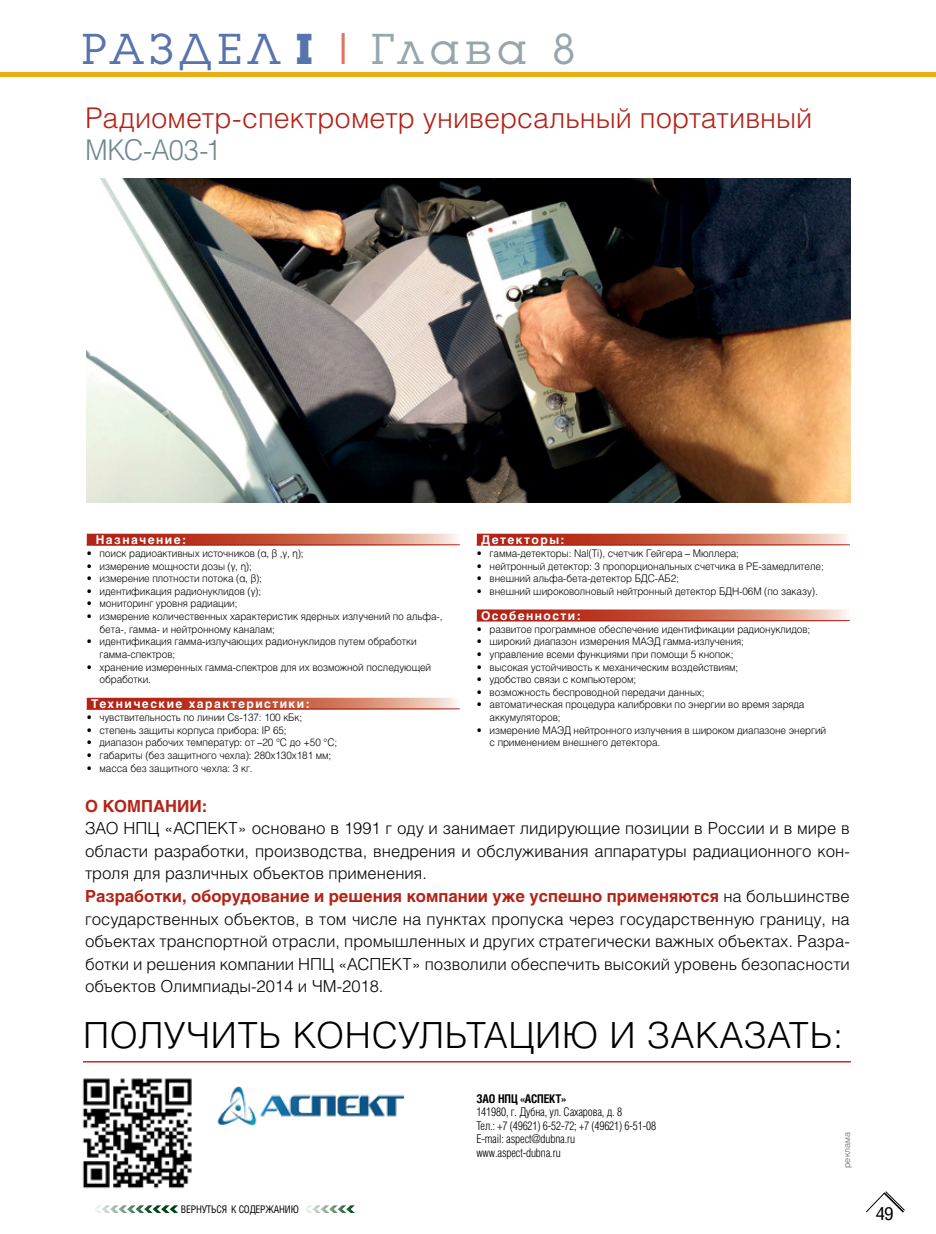
<style>
.page{position:relative;width:936px;height:1234px;background:#fff}
.page>*{position:absolute;margin:0;border:0;box-sizing:border-box;transform-origin:0 0}
.t1{font:300 45px "Luga C Lt";letter-spacing:.14em;color:#5874ad}
.t2{font:300 36px "Helios C Lt";letter-spacing:.02em;color:#000}
.t3{font:300 28.5px "Helios C Lt";color:#b32317}
.t4{font:300 28.5px "Helios C Lt";letter-spacing:-.02em;color:#6f8991;scale:.95 1}
.t5{font:condensed 18px "Helios C Cn";color:#000;scale:1.1 1}
.t6{font:300 16.5px/22.5px "Helios C Lt";color:#000;text-align:justify}
.t7{font:700 16.5px "Helios C";color:#b32317}
.t8{font:300 condensed 12px/13.5px "Helios C Cn Lt";letter-spacing:-.01em;color:#000}
.t9{font:700 12px "Helios C";letter-spacing:.12em;color:#fff}
.t10{font:700 condensed 12px "Helios C Cn";letter-spacing:-.01em;color:#000}
.t11{font:300 10.5px/12.6px "Helios C Lt";letter-spacing:-.01em;color:#000;scale:.95 1}
.t12{font:condensed 10.5px "Helios C Cn";letter-spacing:-.02em;color:#000;scale:.96 1}
.t13{font:300 9px "Helios C Lt";color:#636466}
.s1{font-family:"Luga C";font-weight:700}
.s2{color:#df775e}
.s3{color:#97a5ad}
.s4{font-family:"Helvetica"}
.s5{font-family:"Helios C Lt";font-weight:300;color:#000}
</style>
<div class="page">
<svg style="left:866px;top:1191px;width:39px;height:22px"></svg>
<svg style="left:306px;top:1205px;width:49px;height:7px"></svg>
<svg style="left:96px;top:1205px;width:82px;height:7px"></svg>
<svg style="left:87px;top:533px;width:370px;height:11px;background:#cc6c58"></svg>
<hr style="left:87px;top:544px;width:373px;height:1px;background:#b32317">
<svg style="left:87px;top:697px;width:370px;height:11px;background:#cc6d59"></svg>
<hr style="left:87px;top:708px;width:373px;height:1px;background:#b32317">
<svg style="left:477px;top:533px;width:370px;height:11px;background:#cc6c58"></svg>
<hr style="left:477px;top:544px;width:372px;height:1px;background:#b32317">
<svg style="left:477px;top:609px;width:370px;height:11px;background:#cb6955"></svg>
<hr style="left:477px;top:620px;width:372px;height:1px;background:#b32317">
<img style="left:87px;top:178px;width:763px;height:324px">
<hr style="left:83px;top:1060px;width:767px;height:2px;background:#d2232a">
<img style="left:217px;top:1086px;width:187px;height:38px">
<img style="left:82px;top:1078px;width:110px;height:111px">
<div style="left:0;top:72px;width:935px;height:5px;background:#ecae12"></div>
<h1 class="t1" style="left:82px;top:28px;width:494px">РАЗДЕЛ <span class="s1">I</span> <span class="s2">❘</span> <span class="s3">Глава 8</span></h1>
<h3 class="t3" style="left:85px;top:101px;width:728px">Радиометр-спектрометр универсальный портативный</h3>
<h3 class="t4" style="left:85px;top:132px;width:144px">МКС-А03-1</h3>
<p class="t9" style="left:96px;top:533px;width:92px">Назначение:</p>
<p class="t11" style="left:87px;top:546px;width:230px">• поиск радиоактивных источников (<span class="s4">α, β ,γ, η</span>);</p>
<p class="t11" style="left:87px;top:559px;width:175px">• измерение мощности дозы (<span class="s4">γ, η</span>);</p>
<p class="t11" style="left:87px;top:572px;width:186px">• измерение плотности потока (<span class="s4">α, β</span>);</p>
<p class="t11" style="left:87px;top:584px;width:185px">• идентификация радионуклидов (<span class="s4">γ</span>);</p>
<p class="t11" style="left:87px;top:597px;width:160px">• мониторинг уровня радиации;</p>
<p class="t11" style="left:99px;top:609px;width:362px;text-indent:-13px">• измерение количественных характеристик ядерных излучений по альфа-, бета-, гамма- и нейтронному каналам;</p>
<p class="t11" style="left:99px;top:635px;width:335px;text-indent:-13px">• идентификация гамма-излучающих радионуклидов путем обработки гамма-спектров;</p>
<p class="t11" style="left:99px;top:660px;width:350px;text-indent:-13px">• хранение измеренных гамма-спектров для их возможной последующей обработки.</p>
<p class="t9" style="left:91px;top:697px;width:220px">Технические характеристики:</p>
<p class="t11" style="left:87px;top:710px;width:228px">• чувствительность по линии Сs-137: 100 кБк;</p>
<p class="t11" style="left:87px;top:723px;width:212px">• степень защиты корпуса прибора: IP 65;</p>
<p class="t11" style="left:87px;top:736px;width:265px">• диапазон рабочих температур: от –20 °C до +50 °C;</p>
<p class="t11" style="left:87px;top:748px;width:259px">• габариты (без защитного чехла): 280x130x181 мм;</p>
<p class="t11" style="left:87px;top:761px;width:176px">• масса без защитного чехла: 3 кг.</p>
<p class="t9" style="left:481px;top:533px;width:85px">Детекторы:</p>
<p class="t11" style="left:477px;top:546px;width:277px">• гамма-детекторы: Nal(Ti), счетчик Гейгера – Мюллера;</p>
<p class="t11" style="left:477px;top:559px;width:366px">• нейтронный детектор: 3 пропорциональных счетчика в PE-замедлителе;</p>
<p class="t11" style="left:477px;top:572px;width:214px">• внешний альфа-бета-детектор БДС-АБ2;</p>
<p class="t11" style="left:477px;top:584px;width:360px">• внешний широковолновый нейтронный детектор БДН-06М (по заказу).</p>
<p class="t9" style="left:481px;top:609px;width:101px">Особенности:</p>
<p class="t11" style="left:477px;top:622px;width:352px">• развитое программное обеспечение идентификации радионуклидов;</p>
<p class="t11" style="left:477px;top:635px;width:283px">• широкий диапазон измерения МАЭД гамма-излучения;</p>
<p class="t11" style="left:477px;top:647px;width:272px">• управление всеми функциями при помощи 5 кнопок;</p>
<p class="t11" style="left:477px;top:660px;width:277px">• высокая устойчивость к механическим воздействиям;</p>
<p class="t11" style="left:477px;top:673px;width:169px">• удобство связи с компьютером;</p>
<p class="t11" style="left:477px;top:685px;width:241px">• возможность беспроводной передачи данных;</p>
<p class="t11" style="left:489px;top:698px;width:333px;text-indent:-13px">• автоматическая процедура калибровки по энергии во время заряда аккумуляторов;</p>
<p class="t11" style="left:489px;top:723px;width:356px;text-indent:-13px">• измерение МАЭД нейтронного излучения в широком диапазоне энергий с применением внешнего детектора.</p>
<h3 class="t7" style="left:85px;top:796px;width:124px">О КОМПАНИИ:</h3>
<h3 class="t6" style="left:85px;top:816px;width:766px">ЗАО НПЦ «АСПЕКТ» основано в 1991 г оду и занимает лидирующие позиции в России и в мире в области разработки, производства, внедрения и обслуживания аппаратуры радиационного кон&shy;троля для различных объектов применения.</h3>
<h3 class="t7" style="left:85px;top:886px;width:766px">Разработки, оборудование и решения компании уже успешно применяются <span class="s5">на большинстве</span></h3>
<p class="t6" style="left:85px;top:906px;width:766px">государственных объектов, в том числе на пунктах пропуска через государственную границу, на объектах транспортной отрасли, промышленных и других стратегически важных объектах. Разра&shy;ботки и решения компании НПЦ «АСПЕКТ» позволили обеспечить высокий уровень безопасности объектов Олимпиады-2014 и ЧМ-2018.</p>
<h2 class="t2" style="left:83px;top:1013px;width:761px">ПОЛУЧИТЬ КОНСУЛЬТАЦИЮ И ЗАКАЗАТЬ:</h2>
<p class="t10" style="left:476px;top:1091px;width:91px">ЗАО НПЦ «АСПЕКТ»</p>
<p class="t8" style="left:476px;top:1104px;width:181px">141980, г. Дубна, ул. Сахарова, д. 8<br>Тел.: +7 (49621) 6-52-72; +7 (49621) 6-51-08<br>E-mail: aspect@dubna.ru www.aspect-dubna.ru</p>
<p class="t13" style="left:841px;top:1167px;width:37px;rotate:-90deg">реклама</p>
<p class="t12" style="left:181px;top:1202px;width:124px">ВЕРНУТЬСЯ К СОДЕРЖАНИЮ</p>
<h3 class="t5" style="left:875px;top:1202px;width:18px">49</h3>
</div>
